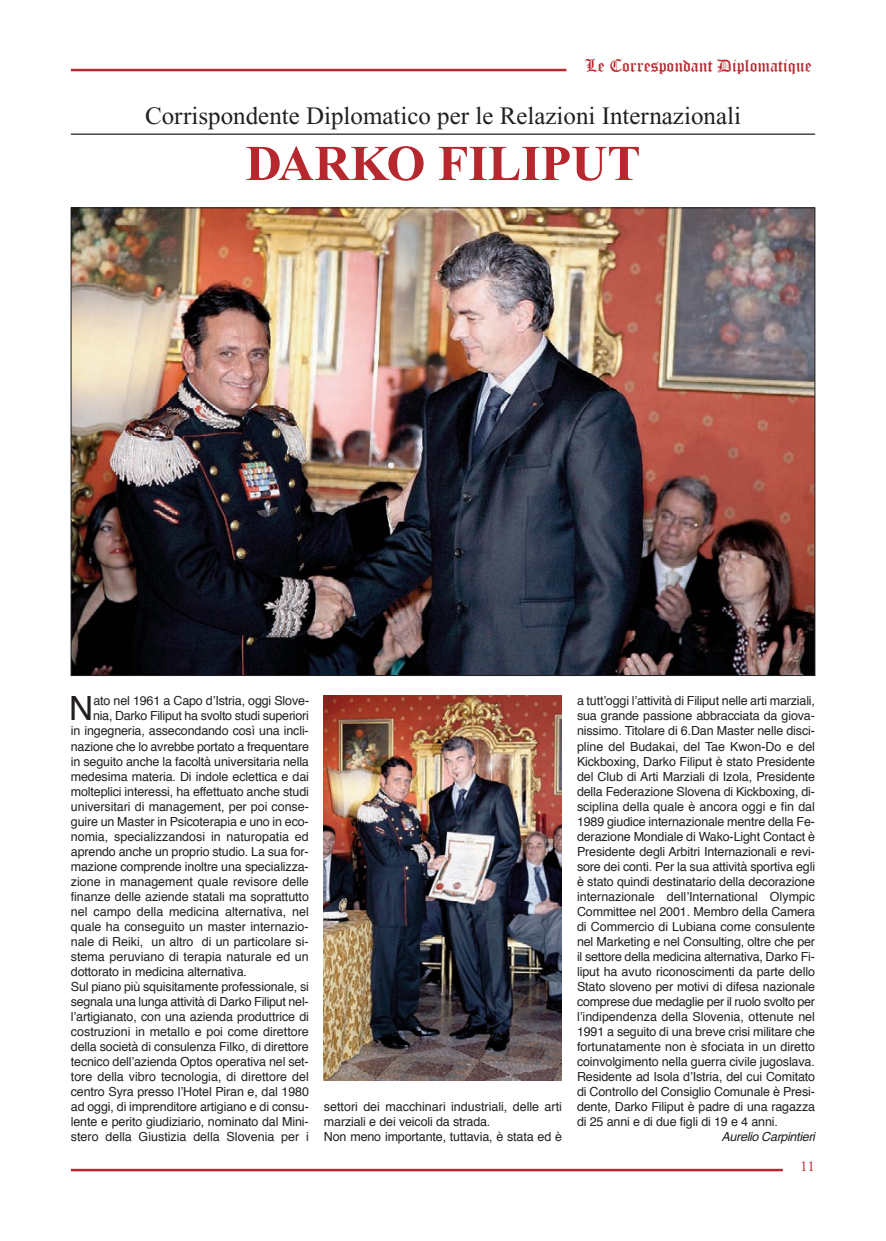
<style>
.page{position:relative;width:886px;height:1241px;background:#fff}
.page>*{position:absolute;margin:0;border:0;box-sizing:border-box;transform-origin:0 0}
.t1{font:700 50px "Times New Roman";color:#b7282e}
.t2{font:33.38px "Helvetica";color:#231f20}
.t3{font:25px "Times New Roman";color:#231f20}
.t4{font:17.5px "Old English Text";color:#b7282e}
.t5{font:15px "Adobe Garamond";color:#b7282e}
.t6{font:12.5px/15px "Helvetica";letter-spacing:-.01em;color:#231f20}
.t7{font:italic 12.5px "Helvetica";letter-spacing:-.025em;color:#231f20}
</style>
<div class="page">
<hr style="left:71px;top:69px;width:495px;height:2px;background:#b7282e">
<hr style="left:71px;top:1168px;width:712px;height:3px;background:#b7282e">
<img style="left:73px;top:210px;width:740px;height:463px">
<img style="left:324px;top:695px;width:237px;height:384px">
<hr style="left:71px;top:133px;width:744px;height:2px;background:#231f20">
<h3 class="t4" style="left:585px;top:57px;width:228px">Le Correspondant Diplomatique</h3>
<h3 class="t3" style="left:145px;top:106px;width:597px">Corrispondente Diplomatico per le Relazioni Internazionali</h3>
<h1 class="t1" style="left:245px;top:147px;width:397px">DARKO FILIPUT</h1>
<h2 class="t2" style="left:69px;top:694px;width:26px">N</h2>
<p class="t6" style="left:93px;top:694px;width:217px">ato nel 1961 a Capo d’Istria, oggi Slove-</p>
<p class="t6" style="left:93px;top:709px;width:217px">nia, Darko Filiput ha svolto studi superiori</p>
<p class="t6" style="left:71px;top:724px;width:239px">in ingegneria, assecondando così una incli-</p>
<p class="t6" style="left:71px;top:739px;width:240px">nazione che lo avrebbe portato a frequentare</p>
<p class="t6" style="left:71px;top:754px;width:240px">in seguito anche la facoltà universitaria nella</p>
<p class="t6" style="left:71px;top:769px;width:240px">medesima materia. Di indole eclettica e dai</p>
<p class="t6" style="left:71px;top:784px;width:240px">molteplici interessi, ha effettuato anche studi</p>
<p class="t6" style="left:71px;top:799px;width:239px">universitari di management, per poi conse-</p>
<p class="t6" style="left:71px;top:814px;width:239px">guire un Master in Psicoterapia e uno in eco-</p>
<p class="t6" style="left:71px;top:829px;width:239px">nomia, specializzandosi in naturopatia ed</p>
<p class="t6" style="left:71px;top:844px;width:239px">aprendo anche un proprio studio. La sua for-</p>
<p class="t6" style="left:71px;top:859px;width:239px">mazione comprende inoltre una specializza-</p>
<p class="t6" style="left:71px;top:874px;width:239px">zione in management quale revisore delle</p>
<p class="t6" style="left:71px;top:889px;width:240px">finanze delle aziende statali ma soprattutto</p>
<p class="t6" style="left:71px;top:904px;width:239px">nel campo della medicina alternativa, nel</p>
<p class="t6" style="left:71px;top:919px;width:239px">quale ha conseguito un master internazio-</p>
<p class="t6" style="left:71px;top:934px;width:239px">nale di Reiki, un altro di un particolare si-</p>
<p class="t6" style="left:71px;top:949px;width:239px">stema peruviano di terapia naturale ed un</p>
<p class="t6" style="left:71px;top:964px;width:178px">dottorato in medicina alternativa.</p>
<p class="t6" style="left:71px;top:979px;width:240px">Sul piano più squisitamente professionale, si</p>
<p class="t6" style="left:71px;top:994px;width:239px">segnala una lunga attività di Darko Filiput nel-</p>
<p class="t6" style="left:71px;top:1009px;width:240px">l’artigianato, con una azienda produttrice di</p>
<p class="t6" style="left:71px;top:1024px;width:239px">costruzioni in metallo e poi come direttore</p>
<p class="t6" style="left:71px;top:1039px;width:240px">della società di consulenza Filko, di direttore</p>
<p class="t6" style="left:71px;top:1054px;width:239px">tecnico dell’azienda Optos operativa nel set-</p>
<p class="t6" style="left:71px;top:1069px;width:239px">tore della vibro tecnologia, di direttore del</p>
<p class="t6" style="left:71px;top:1084px;width:240px">centro Syra presso l’Hotel Piran e, dal 1980</p>
<p class="t6" style="left:71px;top:1099px;width:239px">ad oggi, di imprenditore artigiano e di consu-</p>
<p class="t6" style="left:71px;top:1114px;width:239px">lente e perito giudiziario, nominato dal Mini-</p>
<p class="t6" style="left:71px;top:1129px;width:240px">stero della Giustizia della Slovenia per i</p>
<p class="t6" style="left:324px;top:1099px;width:240px">settori dei macchinari industriali, delle arti marziali e dei veicoli da strada.<br>Non meno importante, tuttavia, è stata ed è</p>
<p class="t6" style="left:577px;top:694px;width:240px;text-align:justify">a tutt’oggi l’attività di Filiput nelle arti marziali, sua grande passione abbracciata da giova&shy;nissimo. Titolare di 6.Dan Master nelle disci&shy;pline del Budakai, del Tae Kwon-Do e del Kickboxing, Darko Filiput è stato Presidente del Club di Arti Marziali di Izola, Presidente della Federazione Slovena di Kickboxing, di&shy;sciplina della quale è ancora oggi e fin dal 1989 giudice internazionale mentre della Fe&shy;derazione Mondiale di Wako-Light Contact è Presidente degli Arbitri Internazionali e revi&shy;sore dei conti. Per la sua attività sportiva egli è stato quindi destinatario della decorazione internazionale dell’International Olympic Committee nel 2001. Membro della Camera di Commercio di Lubiana come consulente nel Marketing e nel Consulting, oltre che per il settore della medicina alternativa, Darko Fi&shy;liput ha avuto riconoscimenti da parte dello Stato sloveno per motivi di difesa nazionale comprese due medaglie per il ruolo svolto per l’indipendenza della Slovenia, ottenute nel 1991 a seguito di una breve crisi militare che fortunatamente non è sfociata in un diretto coinvolgimento nella guerra civile jugoslava.<br>Residente ad Isola d’Istria, del cui Comitato di Controllo del Consiglio Comunale è Presi&shy;dente, Darko Filiput è padre di una ragazza di 25 anni e di due figli di 19 e 4 anni.</p>
<p class="t7" style="left:721px;top:1131px;width:95px">Aurelio Carpintieri</p>
<p class="t5" style="left:800px;top:1159px;width:16px">11</p>
</div>
